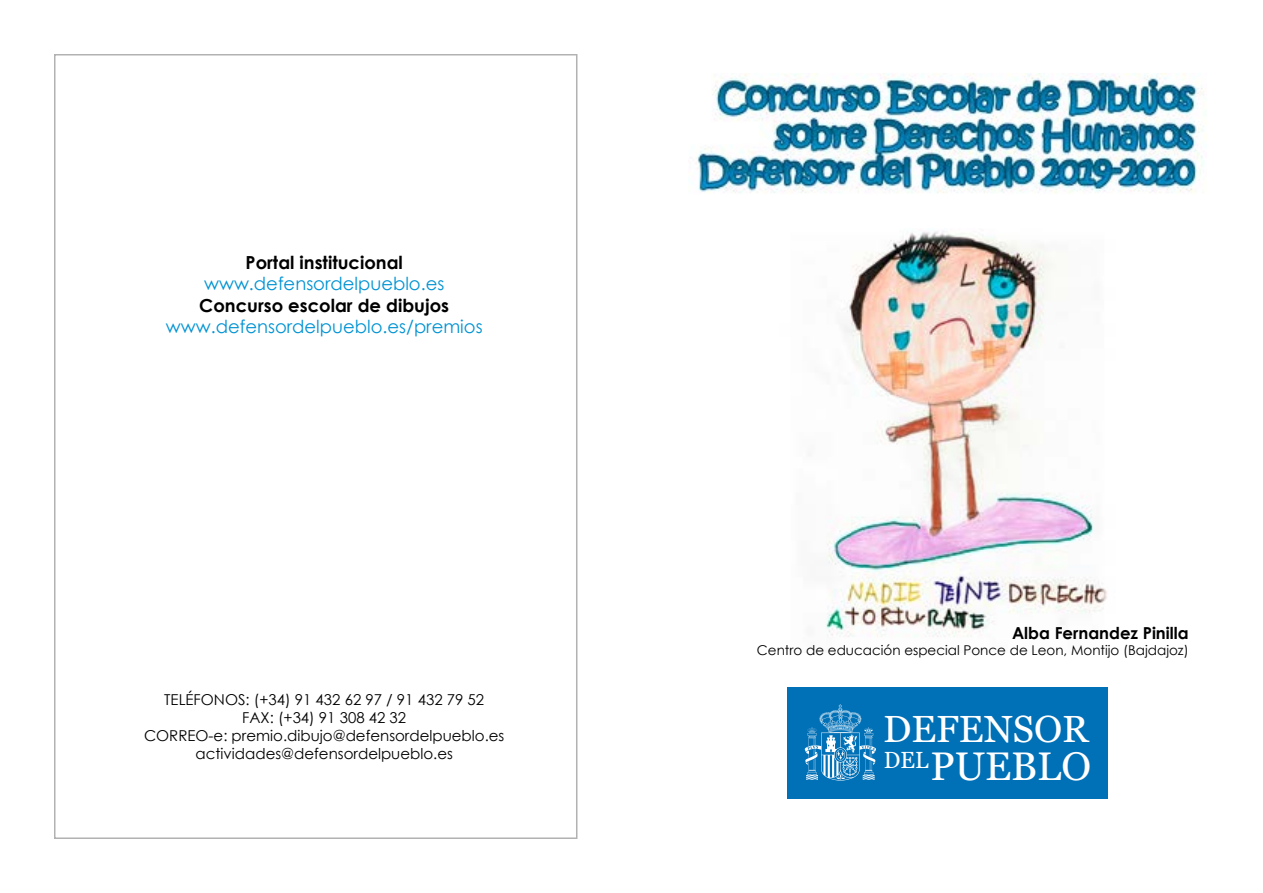
<style>
.page{position:relative;width:1263px;height:893px;background:#fff}
.page>*{position:absolute;margin:0;border:0;box-sizing:border-box;transform-origin:0 0}
.t1{font:39.9px "Georgia";color:#fff}
.t2{font:37.8px "Georgia";color:#fff}
.t3{font:23.4px "Georgia";color:#fff;scale:.95 1}
.t4{font:18px/21.6px "Century Gothic";color:#0093d3;text-align:center}
.t5{font:700 16.5px "Century Gothic";color:#000}
.t6{font:15px/18px "Century Gothic";color:#000;text-align:center}
.t7{font:13.5px "Century Gothic";color:#000}
.s1{font-weight:700;color:#000}
</style>
<div class="page">
<img style="left:696px;top:74px;width:510px;height:119px">
<img style="left:825px;top:231px;width:282px;height:406px">
<div style="left:787px;top:687px;width:320px;height:111px;background:#0070b7"></div>
<svg style="left:805px;top:704px;width:71px;height:77px"></svg>
<p class="t4" style="left:166px;top:251px;width:318px"><span class="s1">Portal institucional </span>www.defensordelpueblo.es<br><span class="s1">Concurso escolar de dibujos </span>www.defensordelpueblo.es/premios</p>
<p class="t6" style="left:144px;top:691px;width:362px">TELÉFONOS: (+34) 91 432 62 97 / 91 432 79 52<br>FAX: (+34) 91 308 42 32<br>CORREO-e: premio.dibujo@defensordelpueblo.es actividades@defensordelpueblo.es</p>
<p class="t5" style="left:1012px;top:620px;width:178px">Alba Fernandez Pinilla</p>
<p class="t7" style="left:757px;top:641px;width:433px">Centro de educación especial Ponce de Leon, Montijo (Bajdajoz)</p>
<p class="t2" style="left:883px;top:706px;width:207px">DEFENSOR</p>
<p class="t1" style="left:930px;top:742px;width:162px">PUEBLO</p>
<p class="t3" style="left:884px;top:745px;width:48px">DEL</p>
</div>
